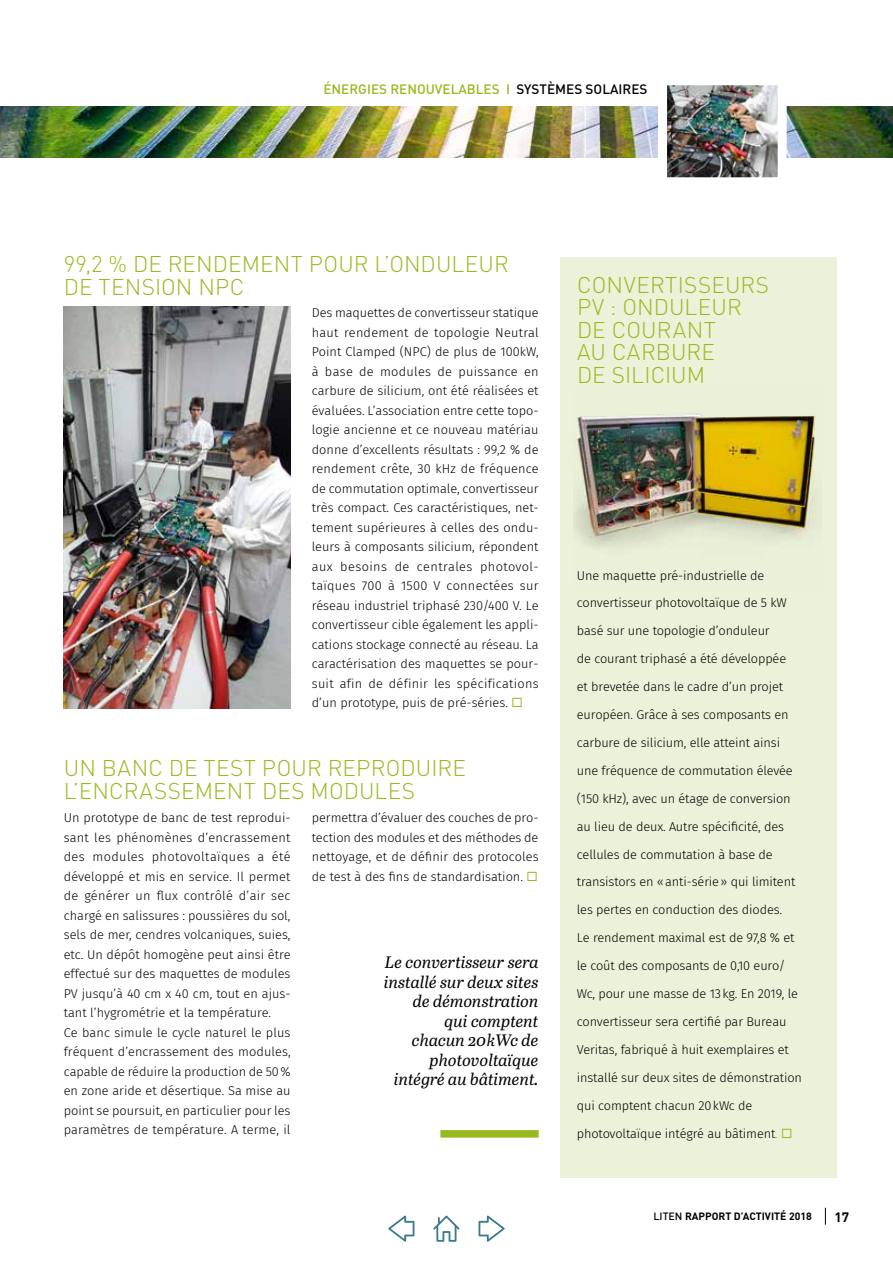
<style>
.page{position:relative;width:893px;height:1263px;background:#fff}
.page>*{position:absolute;margin:0;border:0;box-sizing:border-box;transform-origin:0 0}
.t1{font:300 22.5px/22.5px "DIN Pro";letter-spacing:.005em;color:#98b920}
.t2{font:italic 16.5px/19.5px "Abril Text";color:#000;text-align:right}
.t3{font:500 13.5px "DIN";color:#98b920}
.t4{font:700 13.5px "DIN";color:#000}
.t5{font:300 12.75px/19.5px "Fira Sans";letter-spacing:-.01em;color:#000}
.t6{font:700 10.5px "DIN";color:#000}
.s1{color:#000}
.s2{color:#98b920}
.s3{font-weight:500}
</style>
<div class="page">
<svg style="left:825px;top:1208px;width:1px;height:17px"></svg>
<img style="left:0;top:106px;width:893px;height:51px">
<div style="left:560px;top:257px;width:277px;height:921px;background:#ecf1d9"></div>
<img style="left:668px;top:86px;width:109px;height:90px">
<div style="left:658px;top:76px;width:129px;height:110px;border:9px solid #fff"></div>
<div style="left:440px;top:1130px;width:99px;height:7px;background:#98b920"></div>
<img style="left:64px;top:307px;width:227px;height:402px">
<img style="left:574px;top:413px;width:242px;height:134px">
<svg style="left:433px;top:1215px;width:27px;height:27px"></svg>
<svg style="left:478px;top:1215px;width:27px;height:27px"></svg>
<svg style="left:388px;top:1215px;width:26px;height:27px"></svg>
<p class="t3" style="left:323px;top:80px;width:325px">ÉNERGIES RENOUVELABLES I <span class="s1">SYSTÈMES SOLAIRES</span></p>
<h1 class="t1" style="left:64px;top:251px;width:447px">99,2 % DE RENDEMENT POUR L’ONDULEUR<br>DE TENSION NPC</h1>
<p class="t5" style="left:312px;top:303px;width:228px;text-align:justify">Des maquettes de convertisseur statique haut rendement de topologie Neutral Point Clamped (NPC) de plus de 100kW, à base de modules de puissance en carbure de silicium, ont été réalisées et évaluées. L’association entre cette topo&shy;logie ancienne et ce nouveau matériau donne d’excellents résultats : 99,2 % de rendement crête, 30 kHz de fréquence de commutation optimale, convertisseur très compact. Ces caractéristiques, net&shy;tement supérieures à celles des ondu&shy;leurs à composants silicium, répondent aux besoins de centrales photovol&shy;taïques 700 à 1500 V connectées sur réseau industriel triphasé 230/400 V. Le convertisseur cible également les appli&shy;cations stockage connecté au réseau. La caractérisation des maquettes se pour&shy;suit afin de définir les spécifications d’un prototype, puis de pré-séries. <span class="s2">◻</span></p>
<h1 class="t1" style="left:64px;top:755px;width:403px">UN BANC DE TEST POUR REPRODUIRE<br>L’ENCRASSEMENT DES MODULES</h1>
<p class="t5" style="left:64px;top:808px;width:228px">Un prototype de banc de test reprodui&shy;sant les phénomènes d’encrassement des modules photovoltaïques a été développé et mis en service. Il permet de générer un flux contrôlé d’air sec chargé en salissures : poussières du sol, sels de mer, cendres volcaniques, suies, etc. Un dépôt homogène peut ainsi être effectué sur des maquettes de modules PV jusqu’à 40 cm x 40 cm, tout en ajus&shy;tant l’hygrométrie et la température.<br>Ce banc simule le cycle naturel le plus fréquent d’encrassement des modules, capable de réduire la production de 50% en zone aride et désertique. Sa mise au point se poursuit, en particulier pour les paramètres de température. A terme, il</p>
<p class="t5" style="left:312px;top:808px;width:228px;text-align:justify">permettra d’évaluer des couches de pro&shy;tection des modules et des méthodes de nettoyage, et de définir des protocoles de test à des fins de standardisation. <span class="s2">◻</span></p>
<p class="t2" style="left:384px;top:952px;width:156px">Le convertisseur sera installé sur deux sites de démonstration<br>qui comptent<br>chacun 20 kWc de photovoltaïque intégré au bâtiment.</p>
<h1 class="t1" style="left:577px;top:272px;width:194px">CONVERTISSEURS<br>PV : ONDULEUR<br>DE COURANT<br>AU CARBURE<br>DE SILICIUM</h1>
<p class="t5" style="left:577px;top:561px;width:227px;line-height:27.9px">Une maquette pré-industrielle de convertisseur photovoltaïque de 5 kW basé sur une topologie d’onduleur<br>de courant triphasé a été développée<br>et brevetée dans le cadre d’un projet européen. Grâce à ses composants en carbure de silicium, elle atteint ainsi une fréquence de commutation élevée (150 kHz), avec un étage de conversion au lieu de deux. Autre spécificité, des cellules de commutation à base de transistors en «anti-série» qui limitent les pertes en conduction des diodes.<br>Le rendement maximal est de 97,8 % et le coût des composants de 0,10 euro/ Wc, pour une masse de 13kg. En 2019, le convertisseur sera certifié par Bureau Veritas, fabriqué à huit exemplaires et installé sur deux sites de démonstration qui comptent chacun 20kWc de photovoltaïque intégré au bâtiment<span class="s2">.</span> <span class="s2">◻</span></p>
<p class="t6" style="left:654px;top:1209px;width:160px"><span class="s3">LITEN</span> RAPPORT D’ACTIVITÉ 2018</p>
<p class="t4" style="left:835px;top:1208px;width:16px">17</p>
</div>
